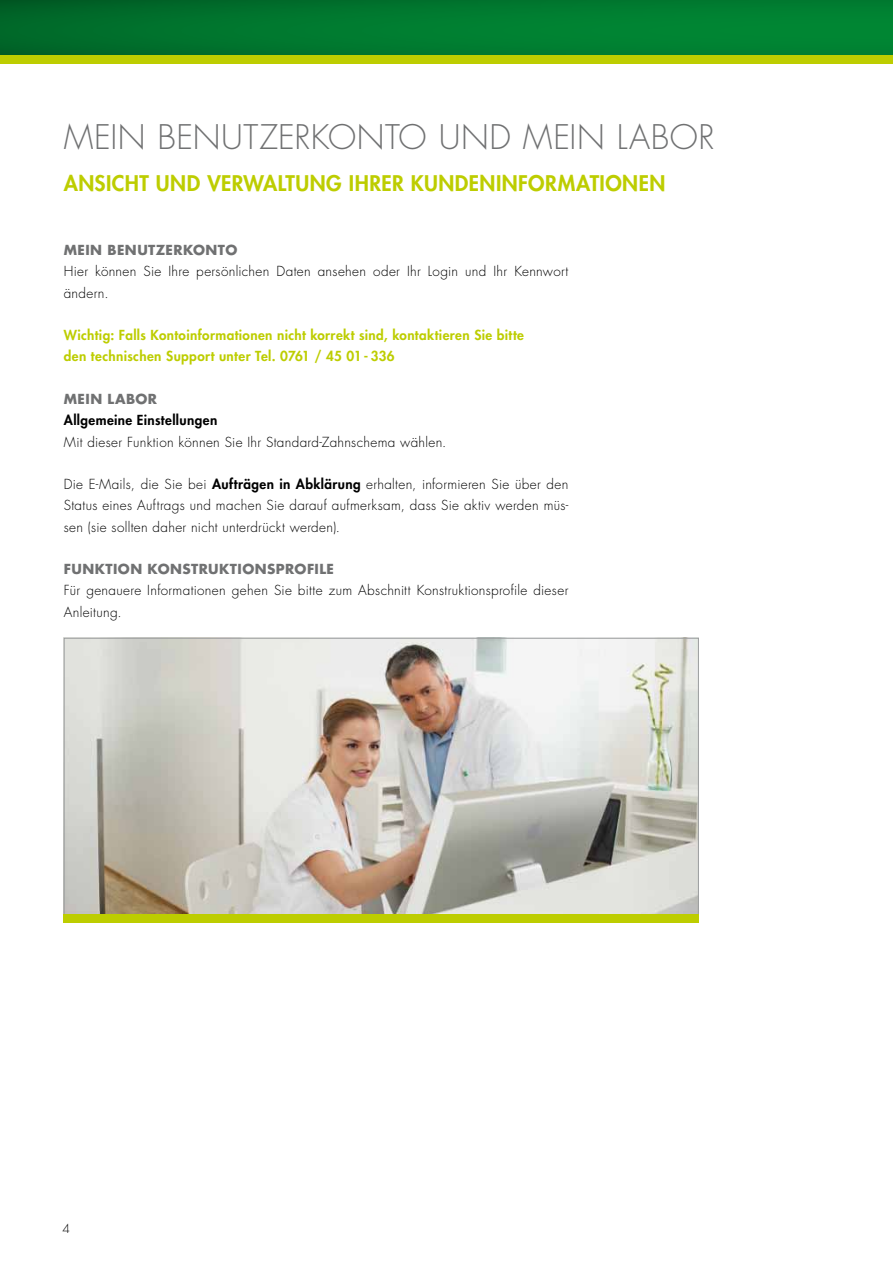
<style>
.page{position:relative;width:893px;height:1263px;background:#fff}
.page>*{position:absolute;margin:0;border:0;box-sizing:border-box;transform-origin:0 0}
.t1{font:300 33px "Futura LT";letter-spacing:.015em;color:#707172}
.t2{font:800 21px "Futura LT";letter-spacing:.025em;color:#bdcd00}
.t3{font:300 13.5px/21.3px "Futura LT";letter-spacing:.025em;color:#000}
.t4{font:800 13.5px/21.3px "Futura LT";letter-spacing:.025em;color:#bdcd00}
.t5{font:700 13.5px "Futura LT";letter-spacing:.035em;color:#707172}
.t6{font:800 13.5px "Futura LT";color:#000}
.t7{font:300 12px "Futura LT";color:#000}
.s1{font-weight:800}
</style>
<div class="page">
<div style="left:0;top:0;width:893px;height:59px;background:linear-gradient(to right,#00692a,#008834)"></div>
<div style="left:0;top:55px;width:893px;height:9px;background:#bdcd00"></div>
<img style="left:66px;top:640px;width:631px;height:274px">
<div style="left:64px;top:914px;width:635px;height:9px;background:#bdcd00"></div>
<h1 class="t1" style="left:64px;top:117px;width:652px">Mein Benutzerkonto und Mein Labor</h1>
<h2 class="t2" style="left:64px;top:170px;width:603px">Ansicht und Verwaltung Ihrer Kundeninformationen</h2>
<p class="t5" style="left:64px;top:241px;width:175px">MEIN BENUTZERKONTO</p>
<p class="t3" style="left:64px;top:261px;width:506px">H ier können Sie I hre persönlichen Daten ansehen oder I hr Login und I hr Kennwort ändern.</p>
<p class="t4" style="left:64px;top:324px;width:462px">Wichtig: Falls Kontoinformationen nicht korrekt sind, kontaktieren Sie bitte den technischen Support unter Tel. 0761 / 45 01 - 336</p>
<p class="t5" style="left:64px;top:390px;width:95px">MEIN LABOR</p>
<p class="t6" style="left:64px;top:411px;width:155px">Allgemeine Einstellungen</p>
<p class="t3" style="left:64px;top:431px;width:384px">Mit dieser Funktion können Sie I hr Standard-Zahnschema wählen.</p>
<p class="t3" style="left:64px;top:474px;width:506px;text-align:justify">Die E-Mails, die Sie bei <span class="s1">Aufträgen in Abklärung</span> erhalten, informieren Sie über den Status eines Auftrags und machen Sie darauf aufmerksam, dass Sie aktiv werden müs&shy;sen (sie sollten daher nicht unterdrückt werden).</p>
<p class="t5" style="left:64px;top:560px;width:272px">FUNKTION KONSTRUKTIONSPROFILE</p>
<p class="t3" style="left:64px;top:580px;width:506px">Für genauere I nformationen gehen Sie bitte zum Abschnitt Konstruktionsprofile dieser<br>Anleitung.</p>
<p class="t7" style="left:62px;top:1221px;width:9px">4</p>
</div>
